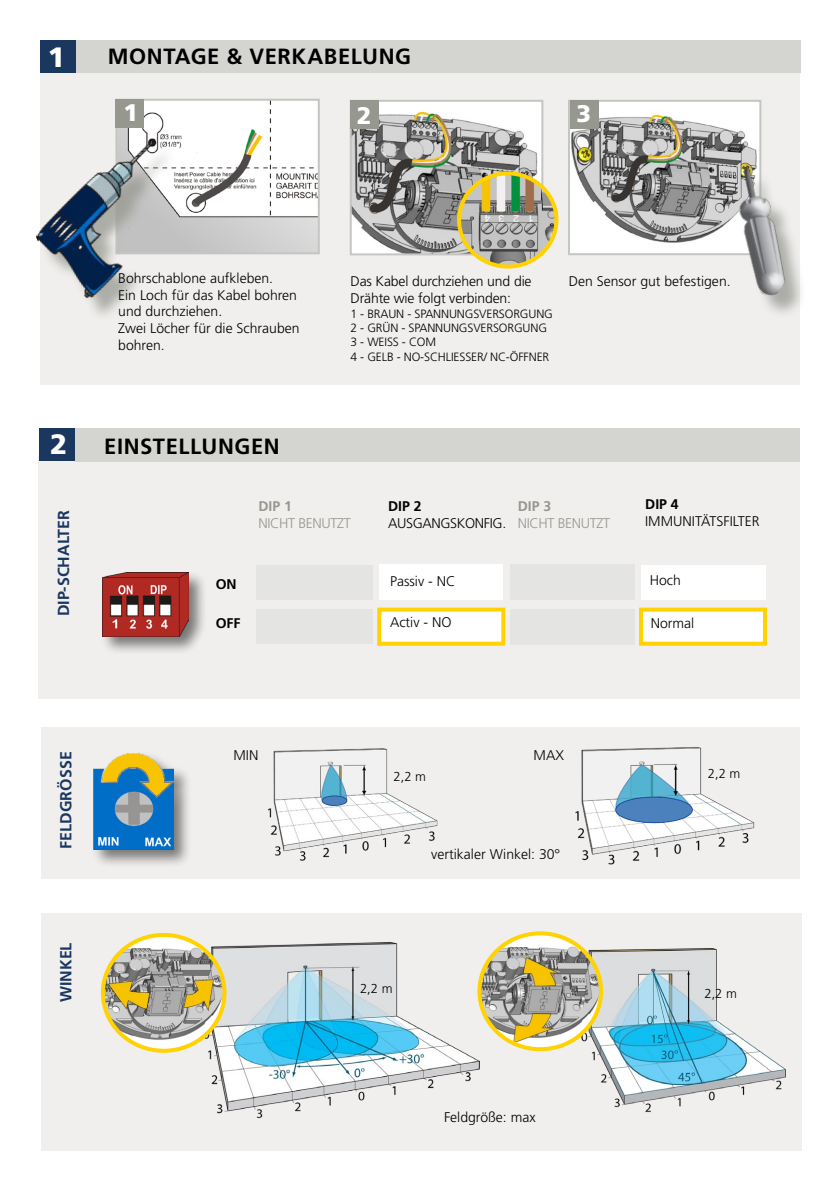
<style>
.page{position:relative;width:840px;height:1191px;background:#fff}
.page>*{position:absolute;margin:0;border:0;box-sizing:border-box;transform-origin:0 0}
.t1{font:900 28px "Frutiger LT Std";color:#fff}
.t2{font:900 24px "Frutiger LT Std";color:#fff}
.t3{font:700 22px "Frutiger LT Std";letter-spacing:.025em;color:#000}
.t4{font:700 16px "Frutiger LT Std";color:#1a3760}
.t5{font:300 14px/16.8px "Frutiger LT Std";color:#000}
.t6{font:300 14px "Frutiger LT Std";letter-spacing:-.025em;color:#969890}
.t7{font:300 14px "Frutiger LT Std";letter-spacing:-.025em;color:#000}
.t8{font:700 14px "Frutiger LT Std";color:#000}
.t9{font:700 14px "Frutiger LT Std";color:#969890}
.t10{font:300 13px "Frutiger LT Std";color:#000}
.t11{font:300 12px/14.4px "Frutiger LT Std";letter-spacing:-.01em;color:#000}
</style>
<div class="page">
<div style="left:40px;top:62px;width:759px;height:322px;background:#f0efee"></div>
<div style="left:40px;top:40px;width:760px;height:33px;background:#d4d4d1"></div>
<div style="left:39px;top:455px;width:760px;height:243px;background:#f0efee"></div>
<div style="left:41px;top:913px;width:760px;height:238px;background:#f0efee"></div>
<div style="left:41px;top:727px;width:757px;height:151px;background:#f0efee"></div>
<div style="left:75px;top:428px;width:724px;height:33px;background:#d4d4d1"></div>
<div style="left:40px;top:428px;width:35px;height:33px;background:#1a3760"></div>
<img style="left:268px;top:748px;width:170px;height:113px">
<img style="left:570px;top:103px;width:188px;height:149px">
<div style="left:567px;top:100px;width:194px;height:155px;border:2px solid #c4c6c1"></div>
<img style="left:352px;top:103px;width:188px;height:149px">
<div style="left:349px;top:100px;width:194px;height:155px;border:2px solid #c4c6c1"></div>
<img style="left:118px;top:102px;width:198px;height:149px">
<div style="left:115px;top:99px;width:204px;height:155px;border:2px solid #c4c6c1"></div>
<img style="left:592px;top:948px;width:193px;height:164px">
<img style="left:208px;top:942px;width:271px;height:177px">
<div style="left:115px;top:99px;width:29px;height:29px;background:#969890"></div>
<div style="left:350px;top:100px;width:29px;height:28px;background:#969890"></div>
<div style="left:569px;top:100px;width:29px;height:29px;background:#969890"></div>
<img style="left:36px;top:141px;width:159px;height:167px">
<div style="left:741px;top:171px;width:65px;height:148px;background:#969890;opacity:.75"></div>
<img style="left:691px;top:165px;width:115px;height:136px">
<div style="left:91px;top:750px;width:101px;height:118px;background:#000;opacity:.5"></div>
<img style="left:94px;top:753px;width:79px;height:96px">
<div style="left:99px;top:570px;width:108px;height:86px;background:#000;opacity:.5"></div>
<img style="left:103px;top:573px;width:85px;height:63px">
<svg style="left:103px;top:935px;width:121px;height:115px"></svg>
<img style="left:103px;top:941px;width:121px;height:101px">
<div style="left:101px;top:933px;width:125px;height:119px;border:4px solid #ffd200;border-radius:50%"></div>
<svg style="left:479px;top:933px;width:121px;height:116px"></svg>
<img style="left:481px;top:939px;width:119px;height:103px">
<div style="left:477px;top:931px;width:125px;height:120px;border:4px solid #ffd200;border-radius:50%"></div>
<img style="left:565px;top:747px;width:196px;height:132px">
<div style="left:40px;top:40px;width:35px;height:33px;background:#1a3760"></div>
<div style="left:256px;top:565px;width:116px;height:34px;background:#e4e4e2"></div>
<div style="left:379px;top:565px;width:124px;height:35px;background:#fff"></div>
<div style="left:510px;top:565px;width:124px;height:35px;background:#e4e4e2"></div>
<div style="left:377px;top:607px;width:128px;height:38px;background:#fff;border:4px solid #ffd200"></div>
<div style="left:641px;top:565px;width:124px;height:34px;background:#fff"></div>
<div style="left:638px;top:607px;width:128px;height:38px;background:#fff;border:4px solid #ffd200"></div>
<div style="left:256px;top:609px;width:116px;height:34px;background:#e4e4e2"></div>
<img style="left:459px;top:173px;width:97px;height:93px">
<div style="left:457px;top:171px;width:101px;height:97px;border:4px solid #ffd200;border-radius:50%"></div>
<div style="left:510px;top:609px;width:124px;height:35px;background:#e4e4e2"></div>
<h1 class="t1" style="left:48px;top:40px;width:19px">1</h1>
<h3 class="t3" style="left:108px;top:43px;width:304px">MONTAGE &amp; VERKABELUNG</h3>
<h2 class="t2" style="left:123px;top:98px;width:16px">1</h2>
<h2 class="t2" style="left:357px;top:101px;width:16px">2</h2>
<h2 class="t2" style="left:576px;top:99px;width:16px">3</h2>
<h1 class="t1" style="left:50px;top:427px;width:19px">2</h1>
<p class="t4" style="left:54px;top:616px;width:108px;rotate:-90deg">DIP-SCHALTER</p>
<p class="t5" style="left:118px;top:270px;width:183px">Bohrschablone aufkleben.<br>Ein Loch für das Kabel bohren und durchziehen.<br>Zwei Löcher für die Schrauben bohren.</p>
<p class="t5" style="left:350px;top:273px;width:182px">Das Kabel durchziehen und die</p>
<p class="t5" style="left:568px;top:273px;width:163px">Den Sensor gut befestigen.</p>
<p class="t5" style="left:350px;top:290px;width:162px">Drähte wie folgt verbinden:</p>
<p class="t11" style="left:350px;top:306px;width:204px">1 - BRAUN - SPANNUNGSVERSORGUNG<br>2 - GRÜN - SPANNUNGSVERSORGUNG<br>3 - WEISS - COM<br>4 - GELB - NO-SCHLIESSER/ NC-ÖFFNER</p>
<h3 class="t3" style="left:104px;top:433px;width:177px">EINSTELLUNGEN</h3>
<p class="t9" style="left:258px;top:498px;width:35px">DIP 1</p>
<p class="t6" style="left:258px;top:515px;width:94px">NICHT BENUTZT</p>
<p class="t8" style="left:215px;top:576px;width:22px">ON</p>
<p class="t8" style="left:215px;top:615px;width:26px">OFF</p>
<p class="t8" style="left:388px;top:498px;width:35px">DIP 2</p>
<p class="t7" style="left:388px;top:515px;width:119px">AUSGANGSKONFIG.</p>
<p class="t9" style="left:517px;top:498px;width:35px">DIP 3</p>
<p class="t6" style="left:517px;top:515px;width:94px">NICHT BENUTZT</p>
<p class="t8" style="left:644px;top:496px;width:35px">DIP 4</p>
<p class="t5" style="left:644px;top:513px;width:116px">IMMUNITÄTSFILTER</p>
<p class="t5" style="left:390px;top:573px;width:67px">Passiv - NC</p>
<p class="t5" style="left:649px;top:572px;width:33px">Hoch</p>
<p class="t5" style="left:650px;top:615px;width:45px">Normal</p>
<p class="t5" style="left:390px;top:614px;width:63px">Activ - NO</p>
<p class="t4" style="left:56px;top:848px;width:98px;rotate:-90deg">FELDGRÖSSE</p>
<p class="t4" style="left:56px;top:1002px;width:61px;rotate:-90deg">WINKEL</p>
<p class="t5" style="left:233px;top:747px;width:26px">MIN</p>
<p class="t5" style="left:533px;top:747px;width:32px">MAX</p>
<p class="t10" style="left:393px;top:769px;width:34px">2,2 m</p>
<p class="t10" style="left:707px;top:766px;width:34px">2,2 m</p>
<p class="t5" style="left:431px;top:845px;width:130px">vertikaler Winkel: 30°</p>
<p class="t10" style="left:360px;top:980px;width:34px">2,2 m</p>
<p class="t10" style="left:704px;top:986px;width:34px">2,2 m</p>
<p class="t5" style="left:444px;top:1109px;width:93px">Feldgröße: max</p>
</div>
